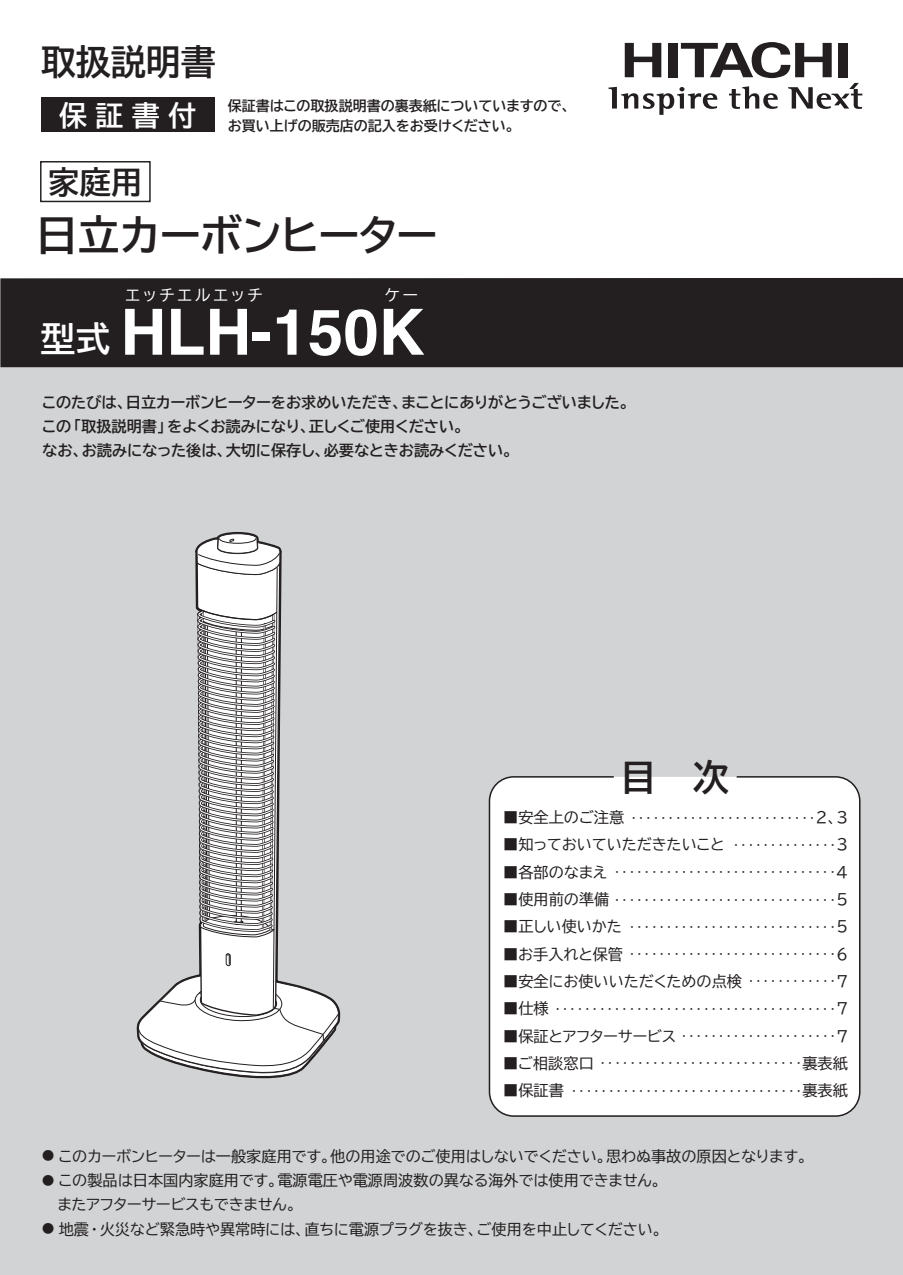
<style>
.page{position:relative;width:903px;height:1275px;background:#fff}
.page>*{position:absolute;margin:0;border:0;box-sizing:border-box;transform-origin:0 0}
.t1{font:700 63.7px "Helvetica";color:#fff}
.t2{font:42px "TBUD Go Std Bold 90 pv RKSJ H";letter-spacing:-.04em;color:#231f20}
.t3{font:36.4px "TBUD Go Std Bold 90 pv RKSJ H";color:#231f20}
.t4{font:35px "TBUD Go Std Bold 90 pv RKSJ H";color:#231f20}
.t5{font:31.5px "TBUD Go Std Bold 90 pv RKSJ H";color:#231f20}
.t6{font:28px "TBUD Go Std Bold 90 pv RKSJ H";color:#fff}
.t7{font:15.92px "TBUD Go Std Regular 90 pv RKSJ H";letter-spacing:.105em;color:#fff}
.t8{font:15.22px/24.3px "TBUD Go Std Regular 90 pv RKSJ H";letter-spacing:-.01em;color:#231f20}
.t9{font:15.22px/24.3px "TBUD Go Std Bold 90 pv RKSJ H";letter-spacing:-.005em;color:#231f20}
.t10{font:15.22px "TBUD Go Std Regular 90 pv RKSJ H";letter-spacing:-.045em;color:#231f20}
.t11{font:14px/19.8px "TBUD Go Std Bold 90 pv RKSJ H";color:#231f20}
.t12{font:10.67px "TBUD Go Std Regular 90 pv RKSJ H";color:#231f20}
.s1{font-family:"TBUD Go Std Bold 90 pv RKSJ H";font-weight:400;font-size:34.82px}
.s2{font-size:15.22px}
.s3{font-size:12.08px}
</style>
<div class="page">
<div style="left:0;top:279px;width:903px;height:996px;background:#d1d3d4"></div>
<div style="left:0;top:278px;width:903px;height:89px;background:#231f20"></div>
<div style="left:489px;top:777px;width:371px;height:339px;background:#fff;border-radius:24px"></div>
<div style="left:489px;top:776px;width:371px;height:341px;border:2px solid #231f20;border-radius:24px"></div>
<div style="left:41px;top:97px;width:173px;height:35px;background:#231f20"></div>
<div style="left:40px;top:161px;width:111px;height:41px;border:1px solid #231f20"></div>
<svg style="left:608px;top:42px;width:254px;height:73px"></svg>
<svg style="left:136px;top:531px;width:205px;height:548px"></svg>
<h3 class="t4" style="left:41px;top:49px;width:176px">取扱説明書</h3>
<h3 class="t6" style="left:59px;top:105px;width:139px">保証書付</h3>
<h3 class="t11" style="left:228px;top:98px;width:349px">保証書はこの取扱説明書の裏表紙についていますので、お買い上げの販売店の記入をお受けください。</h3>
<h3 class="t5" style="left:48px;top:170px;width:96px">家庭用</h3>
<h2 class="t2" style="left:36px;top:219px;width:404px">日立カーボンヒーター</h2>
<h3 class="t7" style="left:125px;top:289px;width:140px">エッチエルエッチ</h3>
<h3 class="t7" style="left:384px;top:289px;width:36px">ケー</h3>
<h1 class="t1" style="left:41px;top:309px;width:386px"><span class="s1">型式</span> HLH-150K</h1>
<h3 class="t9" style="left:42px;top:392px;width:595px">このたびは、日立カーボンヒーターをお求めいただき、まことにありがとうございました。この「取扱説明書」をよくお読みになり、正しくご使用ください。<br>なお、お読みになった後は、大切に保存し、必要なときお読みください。</h3>
<h3 class="t3" style="left:620px;top:764px;width:110px">目　次</h3>
<h3 class="t8" style="left:503px;top:807px;width:122px">■安全上のご注意</h3>
<h3 class="t8" style="left:503px;top:835px;width:223px">■知っておいていただきたいこと</h3>
<h3 class="t8" style="left:503px;top:862px;width:106px">■各部のなまえ</h3>
<h3 class="t8" style="left:503px;top:889px;width:108px">■使用前の準備</h3>
<h3 class="t8" style="left:503px;top:916px;width:120px">■正しい使いかた</h3>
<h3 class="t8" style="left:503px;top:944px;width:121px">■お手入れと保管</h3>
<h3 class="t8" style="left:503px;top:971px;width:240px">■安全にお使いいただくための点検</h3>
<h3 class="t8" style="left:503px;top:998px;width:47px">■仕様</h3>
<h3 class="t10" style="left:503px;top:1030px;width:175px">■保証とアフターサービス</h3>
<h3 class="t8" style="left:503px;top:1053px;width:92px">■ご相談窓口</h3>
<h3 class="t8" style="left:503px;top:1080px;width:62px">■保証書</h3>
<p class="t12" style="left:628px;top:814px;width:221px">・・・・・・・・・・・・・・・・・・・・・・・・・<span class="s2">2、3</span></p>
<p class="t12" style="left:731px;top:841px;width:119px">・・・・・・・・・・・・・・<span class="s2">3</span></p>
<p class="t12" style="left:612px;top:868px;width:238px">・・・・・・・・・・・・・・・・・・・・・・・・・・・・・・<span class="s2">4</span></p>
<p class="t12" style="left:612px;top:895px;width:238px">・・・・・・・・・・・・・・・・・・・・・・・・・・・・・・<span class="s2">5</span></p>
<p class="t12" style="left:627px;top:923px;width:223px">・・・・・・・・・・・・・・・・・・・・・・・・・・・・<span class="s2">5</span></p>
<p class="t12" style="left:627px;top:950px;width:223px">・・・・・・・・・・・・・・・・・・・・・・・・・・・・<span class="s2">6</span></p>
<p class="t12" style="left:746px;top:977px;width:104px">・・・・・・・・・・・・<span class="s2">7</span></p>
<p class="t12" style="left:552px;top:1005px;width:297px">・・・・・・・・・・・・・・・・・・・・・・・・・・・・・・・・・・・・・・<span class="s2">7</span></p>
<p class="t12" style="left:679px;top:1032px;width:171px">・・・・・・・・・・・・・・・・・・・・・<span class="s2">7</span></p>
<p class="t12" style="left:597px;top:1059px;width:252px">・・・・・・・・・・・・・・・・・・・・・・・・・・・<span class="s2">裏表紙</span></p>
<p class="t12" style="left:569px;top:1087px;width:281px">・・・・・・・・・・・・・・・・・・・・・・・・・・・・・・・<span class="s2">裏表紙</span></p>
<h3 class="t8" style="left:42px;top:1146px;width:772px"><span class="s3">●</span> このカーボンヒーターは一般家庭用です。他の用途でのご使用はしないでください。思わぬ事故の原因となります。</h3>
<h3 class="t8" style="left:42px;top:1170px;width:626px"><span class="s3">●</span> この製品は日本国内家庭用です。電源電圧や電源周波数の異なる海外では使用できません。　またアフターサービスもできません。</h3>
<h3 class="t8" style="left:42px;top:1219px;width:627px"><span class="s3">●</span> 地震・火災など緊急時や異常時には、直ちに電源プラグを抜き、ご使用を中止してください。</h3>
</div>
